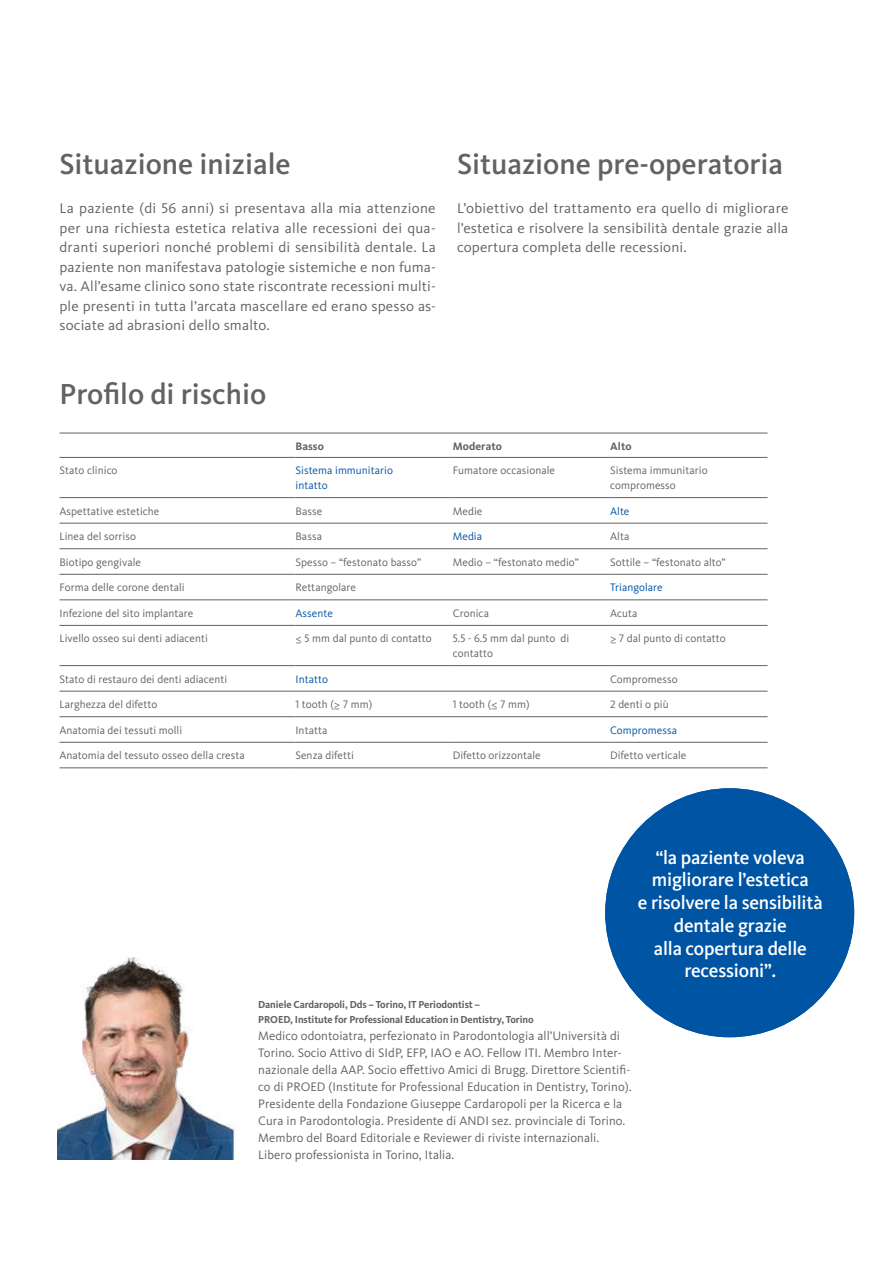
<style>
.page{position:relative;width:893px;height:1263px;background:#fff}
.page>*{position:absolute;margin:0;border:0;box-sizing:border-box;transform-origin:0 0}
.t1{font:500 30px "Kievit Pro";color:#626261}
.t2{font:500 19.5px/22.8px "Kievit OT";letter-spacing:-.01em;color:#fff;text-align:center}
.t3{font:500 19.5px/22.8px "Kievit Pro";letter-spacing:.005em;color:#fff;text-align:center}
.t4{font:14.7px/19.5px "Kievit Pro";letter-spacing:.01em;color:#626261;text-align:justify}
.t5{font:12.75px/17.1px "Kievit Pro";letter-spacing:.005em;color:#626261}
.t6{font:11.25px/14.7px "Kievit Pro";letter-spacing:.005em;color:#626261}
.t7{font:11.25px/14.7px "Kievit Pro";letter-spacing:.005em;color:#0054a4}
.t8{font:700 11.25px "Kievit Pro";letter-spacing:.005em;color:#626261}
.t9{font:11.25px "Kievit OT";letter-spacing:.005em;color:#626261}
.t10{font:700 10.5px/14.7px "Kievit Pro";letter-spacing:-.01em;color:#626261}
.s1{font-family:"Kievit Pro"}
</style>
<div class="page">
<hr style="left:60px;top:548px;width:236px;height:1px;background:#626261">
<hr style="left:296px;top:548px;width:157px;height:1px;background:#626261">
<hr style="left:453px;top:548px;width:157px;height:1px;background:#626261">
<hr style="left:610px;top:548px;width:157px;height:1px;background:#626261">
<hr style="left:60px;top:574px;width:236px;height:1px;background:#626261">
<hr style="left:296px;top:574px;width:157px;height:1px;background:#626261">
<hr style="left:453px;top:574px;width:157px;height:1px;background:#626261">
<hr style="left:610px;top:574px;width:157px;height:1px;background:#626261">
<hr style="left:60px;top:600px;width:236px;height:1px;background:#626261">
<hr style="left:296px;top:600px;width:157px;height:1px;background:#626261">
<hr style="left:453px;top:600px;width:157px;height:1px;background:#626261">
<hr style="left:610px;top:600px;width:157px;height:1px;background:#626261">
<hr style="left:60px;top:625px;width:236px;height:1px;background:#626261">
<hr style="left:296px;top:625px;width:157px;height:1px;background:#626261">
<hr style="left:453px;top:625px;width:157px;height:1px;background:#626261">
<hr style="left:610px;top:625px;width:157px;height:1px;background:#626261">
<hr style="left:60px;top:665px;width:236px;height:1px;background:#626261">
<hr style="left:296px;top:665px;width:157px;height:1px;background:#626261">
<hr style="left:453px;top:665px;width:157px;height:1px;background:#626261">
<hr style="left:610px;top:665px;width:157px;height:1px;background:#626261">
<hr style="left:60px;top:691px;width:236px;height:1px;background:#626261">
<hr style="left:296px;top:691px;width:157px;height:1px;background:#626261">
<hr style="left:453px;top:691px;width:157px;height:1px;background:#626261">
<hr style="left:610px;top:691px;width:157px;height:1px;background:#626261">
<hr style="left:60px;top:716px;width:236px;height:1px;background:#626261">
<hr style="left:296px;top:716px;width:157px;height:1px;background:#626261">
<hr style="left:453px;top:716px;width:157px;height:1px;background:#626261">
<hr style="left:610px;top:716px;width:157px;height:1px;background:#626261">
<hr style="left:60px;top:742px;width:236px;height:1px;background:#626261">
<hr style="left:296px;top:742px;width:157px;height:1px;background:#626261">
<hr style="left:453px;top:742px;width:157px;height:1px;background:#626261">
<hr style="left:610px;top:742px;width:157px;height:1px;background:#626261">
<hr style="left:60px;top:767px;width:236px;height:1px;background:#626261">
<hr style="left:296px;top:767px;width:157px;height:1px;background:#626261">
<hr style="left:453px;top:767px;width:157px;height:1px;background:#626261">
<hr style="left:610px;top:767px;width:157px;height:1px;background:#626261">
<hr style="left:60px;top:497px;width:236px;height:1px;background:#626261">
<hr style="left:296px;top:497px;width:157px;height:1px;background:#626261">
<hr style="left:453px;top:497px;width:157px;height:1px;background:#626261">
<hr style="left:610px;top:497px;width:157px;height:1px;background:#626261">
<hr style="left:60px;top:523px;width:236px;height:1px;background:#626261">
<hr style="left:296px;top:523px;width:157px;height:1px;background:#626261">
<hr style="left:453px;top:523px;width:157px;height:1px;background:#626261">
<hr style="left:610px;top:523px;width:157px;height:1px;background:#626261">
<hr style="left:60px;top:433px;width:236px;height:1px;background:#626261">
<hr style="left:296px;top:433px;width:157px;height:1px;background:#626261">
<hr style="left:453px;top:433px;width:157px;height:1px;background:#626261">
<hr style="left:610px;top:433px;width:157px;height:1px;background:#626261">
<hr style="left:60px;top:457px;width:236px;height:1px;background:#626261">
<hr style="left:296px;top:457px;width:157px;height:1px;background:#626261">
<hr style="left:453px;top:457px;width:157px;height:1px;background:#626261">
<hr style="left:610px;top:457px;width:157px;height:1px;background:#626261">
<div style="left:605px;top:788px;width:249px;height:249px;background:#0054a4;border-radius:50%"></div>
<img style="left:57px;top:958px;width:178px;height:201px">
<h1 class="t1" style="left:60px;top:146px;width:233px">Situazione iniziale</h1>
<p class="t4" style="left:60px;top:199px;width:378px">La paziente (di 56 anni) si presentava alla mia attenzione per una richiesta estetica relativa alle recessioni dei qua&shy;dranti superiori nonché problemi di sensibilità dentale. La paziente non manifestava patologie sistemiche e non fuma&shy;va. All’esame clinico sono state riscontrate recessioni multi&shy;ple presenti in tutta l’arcata mascellare ed erano spesso as&shy;sociate ad abrasioni dello smalto.</p>
<h1 class="t1" style="left:60px;top:375px;width:208px">Profilo di rischio</h1>
<h1 class="t1" style="left:457px;top:146px;width:328px">Situazione pre-operatoria</h1>
<h3 class="t4" style="left:457px;top:199px;width:333px">L’obiettivo del trattamento era quello di migliorare l’estetica e risolvere la sensibilità dentale grazie alla copertura completa delle recessioni.</h3>
<p class="t8" style="left:296px;top:439px;width:30px">Basso</p>
<p class="t8" style="left:453px;top:439px;width:51px">Moderato</p>
<p class="t8" style="left:610px;top:439px;width:23px">Alto</p>
<p class="t9" style="left:60px;top:464px;width:60px">Stato clinico</p>
<p class="t7" style="left:296px;top:463px;width:99px">Sistema immunitario intatto</p>
<p class="t6" style="left:453px;top:463px;width:104px">Fumatore occasionale</p>
<p class="t6" style="left:610px;top:463px;width:99px">Sistema immunitario compromesso</p>
<p class="t6" style="left:60px;top:503px;width:101px">Aspettative estetiche</p>
<p class="t6" style="left:295px;top:503px;width:28px">Basse</p>
<p class="t6" style="left:453px;top:503px;width:31px">Medie</p>
<p class="t7" style="left:610px;top:503px;width:21px">Alte</p>
<p class="t6" style="left:59px;top:529px;width:78px">Linea del sorriso</p>
<p class="t6" style="left:295px;top:529px;width:28px">Bassa</p>
<p class="t7" style="left:453px;top:529px;width:31px">Media</p>
<p class="t6" style="left:610px;top:529px;width:21px">Alta</p>
<p class="t6" style="left:59px;top:554px;width:83px">Biotipo gengivale</p>
<p class="t6" style="left:295px;top:554px;width:127px">Spesso – “festonato basso”</p>
<p class="t6" style="left:453px;top:554px;width:127px">Medio – “festonato medio”</p>
<p class="t6" style="left:610px;top:554px;width:117px">Sottile – “festonato alto”</p>
<p class="t6" style="left:59px;top:580px;width:127px">Forma delle corone dentali</p>
<p class="t6" style="left:295px;top:580px;width:62px">Rettangolare</p>
<p class="t7" style="left:610px;top:580px;width:54px">Triangolare</p>
<p class="t6" style="left:59px;top:606px;width:135px">Infezione del sito implantare</p>
<p class="t7" style="left:295px;top:606px;width:39px">Assente</p>
<p class="t6" style="left:453px;top:606px;width:38px">Cronica</p>
<p class="t6" style="left:610px;top:606px;width:29px">Acuta</p>
<p class="t6" style="left:59px;top:631px;width:150px">Livello osseo sui denti adiacenti</p>
<p class="t6" style="left:295px;top:631px;width:138px">≤ 5 mm dal punto di contatto</p>
<p class="t6" style="left:453px;top:631px;width:118px">5.5 - 6.5 mm dal punto di contatto</p>
<p class="t6" style="left:610px;top:631px;width:117px">≥ 7 dal punto di contatto</p>
<p class="t6" style="left:59px;top:671px;width:169px">Stato di restauro dei denti adiacenti</p>
<p class="t7" style="left:295px;top:671px;width:34px">Intatto</p>
<p class="t6" style="left:610px;top:671px;width:69px">Compromesso</p>
<p class="t6" style="left:59px;top:697px;width:99px">Larghezza del difetto</p>
<p class="t6" style="left:295px;top:697px;width:78px">1 tooth (≥ 7 mm)</p>
<p class="t6" style="left:453px;top:697px;width:78px">1 tooth (≤ 7 mm)</p>
<p class="t6" style="left:610px;top:697px;width:60px">2 denti o più</p>
<p class="t6" style="left:59px;top:722px;width:124px">Anatomia dei tessuti molli</p>
<p class="t6" style="left:295px;top:722px;width:34px">Intatta</p>
<p class="t7" style="left:610px;top:722px;width:68px">Compromessa</p>
<p class="t6" style="left:59px;top:748px;width:187px">Anatomia del tessuto osseo della cresta</p>
<p class="t6" style="left:295px;top:748px;width:60px">Senza difetti</p>
<p class="t6" style="left:453px;top:748px;width:90px">Difetto orizzontale</p>
<p class="t6" style="left:610px;top:748px;width:78px">Difetto verticale</p>
<h2 class="t2" style="left:638px;top:845px;width:187px"><span class="s1">“</span>la paziente voleva migliorare l’estetica<br>e risolvere la sensibilità dentale grazie<br>alla copertura delle recessioni<span class="s1">”.</span></h2>
<h2 class="t3" style="left:626px;top:850px;width:207px">a failing crown<br>with compromised soft-tissue and requested a single crown rehabilitation with</h2>
<p class="t10" style="left:258px;top:997px;width:277px">Daniele Cardaropoli, Dds – Torino, IT Periodontist –<br>PROED, Institute for Professional Education in Dentistry, Torino</p>
<p class="t5" style="left:258px;top:1027px;width:375px">Medico odontoiatra, perfezionato in Parodontologia all’Università di Torino. Socio Attivo di SIdP, EFP, IAO e AO. Fellow ITI. Membro Inter&shy;nazionale della AAP. Socio effettivo Amici di Brugg. Direttore Scientifi&shy;co di PROED (Institute for Professional Education in Dentistry, Torino).<br>Presidente della Fondazione Giuseppe Cardaropoli per la Ricerca e la Cura in Parodontologia. Presidente di ANDI sez. provinciale di Torino.<br>Membro del Board Editoriale e Reviewer di riviste internazionali.<br>Libero professionista in Torino, Italia.</p>
</div>
